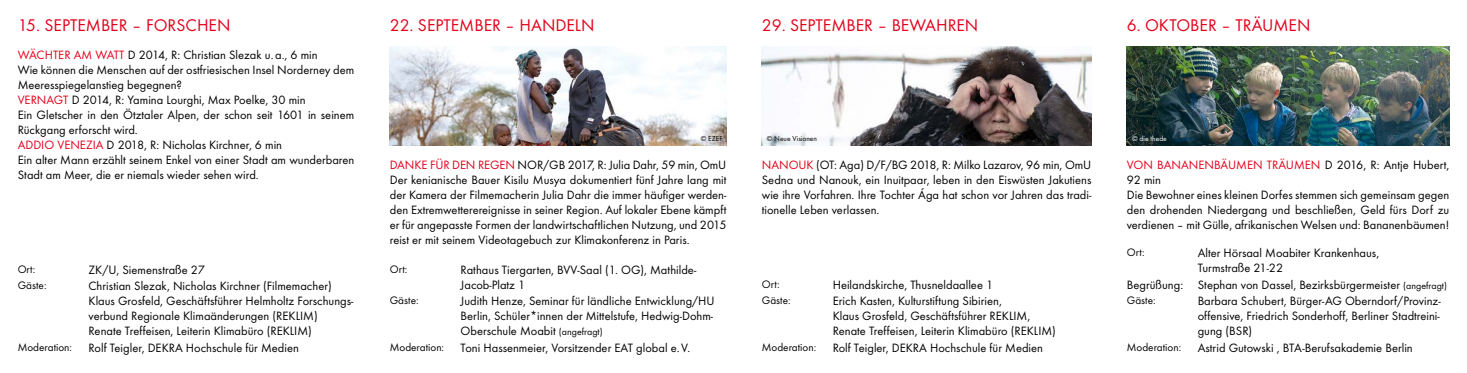
<style>
.page{position:relative;width:1467px;height:373px;background:#fff}
.page>*{position:absolute;margin:0;border:0;box-sizing:border-box;transform-origin:0 0}
.t1{font:17.5px "Function";color:#e2001a}
.t2{font:12.5px/15px "Function";color:#000}
.t3{font:12.5px "Function";letter-spacing:-.005em;color:#e2001a}
.t4{font:11.25px "Function";color:#000}
.t5{font:7.5px "Function";color:#000}
.t6{font:7.5px "Function";color:#fff}
.s1{color:#e2001a}
.s2{font-size:10px}
</style>
<div class="page">
<img style="left:390px;top:46px;width:336px;height:99px">
<img style="left:762px;top:46px;width:329px;height:99px">
<img style="left:1127px;top:46px;width:322px;height:99px">
<h1 class="t1" style="left:18px;top:15px;width:214px">15. September – Forschen</h1>
<p class="t3" style="left:18px;top:48px;width:27px">WÄCHTER</p>
<p class="t3" style="left:74px;top:48px;width:30px">AM WATT</p>
<p class="t2" style="left:18px;top:47px;width:338px;text-indent:110px">D 2014, R: Christian Slezak u.a., 6 min<br>Wie können die Menschen auf der ostfriesischen I nsel Norderney dem<br>Meeresspiegelanstieg begegnen?</p>
<p class="t3" style="left:18px;top:93px;width:16px">VERNAGT</p>
<p class="t2" style="left:18px;top:92px;width:338px;text-indent:54px">D 2014, R: Yamina Lourghi, Max Poelke, 30 min<br>Ein Gletscher in den Ötztaler Alpen, der schon seit 1601 in seinem Rückgang erforscht wird.<br><span class="s1">ADDIO VENEZIA</span> D 2018, R: Nicholas Kirchner, 6 min<br>Ein alter Mann erzählt seinem Enkel von einer Stadt am wunderbaren Stadt am Meer, die er niemals wieder sehen wird.</p>
<p class="t4" style="left:18px;top:262px;width:19px">Ort:</p>
<p class="t2" style="left:89px;top:261px;width:118px">ZK/U, Siemenstraße 27</p>
<p class="t4" style="left:18px;top:278px;width:30px">Gäste:</p>
<p class="t2" style="left:89px;top:278px;width:266px">Christian Slezak, N icholas Kirchner (Filmemacher)<br>Klaus Grosfeld, Geschäftsführer Helmholtz Forschungs&shy;verbund Regionale Klimaänderungen (REKLI M)<br>Renate Treffeisen, Leiterin Klimabüro (RE KLI M)</p>
<p class="t4" style="left:18px;top:340px;width:56px">Moderation:</p>
<p class="t2" style="left:89px;top:339px;width:212px">Rolf Teigler, DEKRA Hochschule für Medien</p>
<h1 class="t1" style="left:390px;top:15px;width:206px">22. September – Handeln</h1>
<h1 class="t1" style="left:762px;top:15px;width:218px">29. September – Bewahren</h1>
<h1 class="t1" style="left:1127px;top:15px;width:185px">6. oktober – Träum en</h1>
<p class="t5" style="left:701px;top:133px;width:23px">© EZEF</p>
<p class="t5" style="left:767px;top:133px;width:52px">© Neue Visionen</p>
<p class="t6" style="left:1132px;top:133px;width:36px">© die thede</p>
<p class="t3" style="left:390px;top:158px;width:97px">DAN KE FÜR DEN REGEN</p>
<p class="t2" style="left:390px;top:157px;width:338px;text-indent:128px">NOR/GB 2017, R: Julia Dahr, 59 min, OmU Der kenianische Bauer Kisilu Musya dokumentiert fünf Jahre lang mit der Kamera der Filmemacherin Julia Dahr die immer häufiger werden&shy;den Extremwetterereignisse in seiner Region. Auf lokaler Ebene kämpft er für angepasste Formen der landwirtschaftlichen N utzung, und 2015 reist er mit seinem Videotagebuch zur Klimakonferenz in Paris.</p>
<p class="t4" style="left:390px;top:262px;width:19px">Ort:</p>
<p class="t2" style="left:461px;top:261px;width:237px">Rathaus Tiergarten, BVV-Saal (1. OG), Mathilde-<br>Jacob-Platz 1</p>
<p class="t4" style="left:390px;top:293px;width:30px">Gäste:</p>
<p class="t2" style="left:461px;top:293px;width:254px">Judith Henze, Seminar für ländliche Entwicklung/HU<br>Berlin, Schüler*innen der Mittelstufe, Hedwig-Dohm-<br>Oberschule Moabit <span class="s2">(angefragt)</span></p>
<p class="t4" style="left:390px;top:340px;width:56px">Moderation:</p>
<p class="t2" style="left:461px;top:339px;width:161px">Toni Hassenmeier, Vorsitzender EAT</p>
<p class="t2" style="left:636px;top:339px;width:56px">global e.V.</p>
<p class="t2" style="left:762px;top:157px;width:331px;text-indent:27px"><span class="s1">OU K</span> (OT: Aga) D/F/BG 2018, R: Milko Lazarov, 96 min, OmU Sedna und Nanouk, ein I nuitpaar, leben in den Eiswüsten Jakutiens wie ihre Vorfahren. I hre Tochter Ága hat schon vor Jahren das tradi&shy;tionelle Leben verlassen.</p>
<p class="t3" style="left:762px;top:158px;width:10px">NAN</p>
<p class="t4" style="left:762px;top:277px;width:19px">Ort:</p>
<p class="t2" style="left:833px;top:276px;width:162px">Heilandskirche, Thusneldaallee 1</p>
<p class="t4" style="left:762px;top:293px;width:30px">Gäste:</p>
<p class="t2" style="left:833px;top:293px;width:225px">Erich Kasten, Kulturstiftung Sibirien,<br>Klaus Grosfeld, Geschäftsführer RE KLI M,<br>Renate Treffeisen, Leiterin Klimabüro (RE KLI M)</p>
<p class="t4" style="left:762px;top:340px;width:56px">Moderation:</p>
<p class="t2" style="left:833px;top:339px;width:212px">Rolf Teigler, DEKRA Hochschule für Medien</p>
<p class="t3" style="left:1127px;top:158px;width:47px">VON BANANEN</p>
<p class="t2" style="left:1214px;top:157px;width:237px"><span class="s1">BÄU MEN TRÄU MEN</span> D 2016, R: Antje H ubert,</p>
<p class="t2" style="left:1127px;top:172px;width:324px">92 min<br>Die Bewohner eines kleinen Dorfes stemmen sich gemeinsam gegen den drohenden N iedergang und beschließen, Geld fürs Dorf zu verdienen – mit Gülle, afrikanischen Welsen und: Bananenbäumen!</p>
<p class="t4" style="left:1127px;top:245px;width:19px">Ort:</p>
<p class="t2" style="left:1198px;top:245px;width:183px">Alter Hörsaal Moabiter Krankenhaus,<br>Turmstraße 21-22</p>
<p class="t2" style="left:1127px;top:276px;width:322px">Begrüßung: Stephan von Dassel, Bezirksbürgermeister <span class="s2">(angefragt)</span></p>
<p class="t4" style="left:1127px;top:293px;width:30px">Gäste:</p>
<p class="t2" style="left:1198px;top:293px;width:244px;text-align:justify">Barbara Schubert, Bürger-AG Oberndorf/Provinz&shy;offensive, Friedrich Sonderhoff, Berliner Stadtreini&shy;gung (BSR)</p>
<p class="t4" style="left:1127px;top:340px;width:56px">Moderation:</p>
<p class="t2" style="left:1198px;top:339px;width:217px">Astrid Gutowski , BTA-Berufsakademie Berlin</p>
</div>
